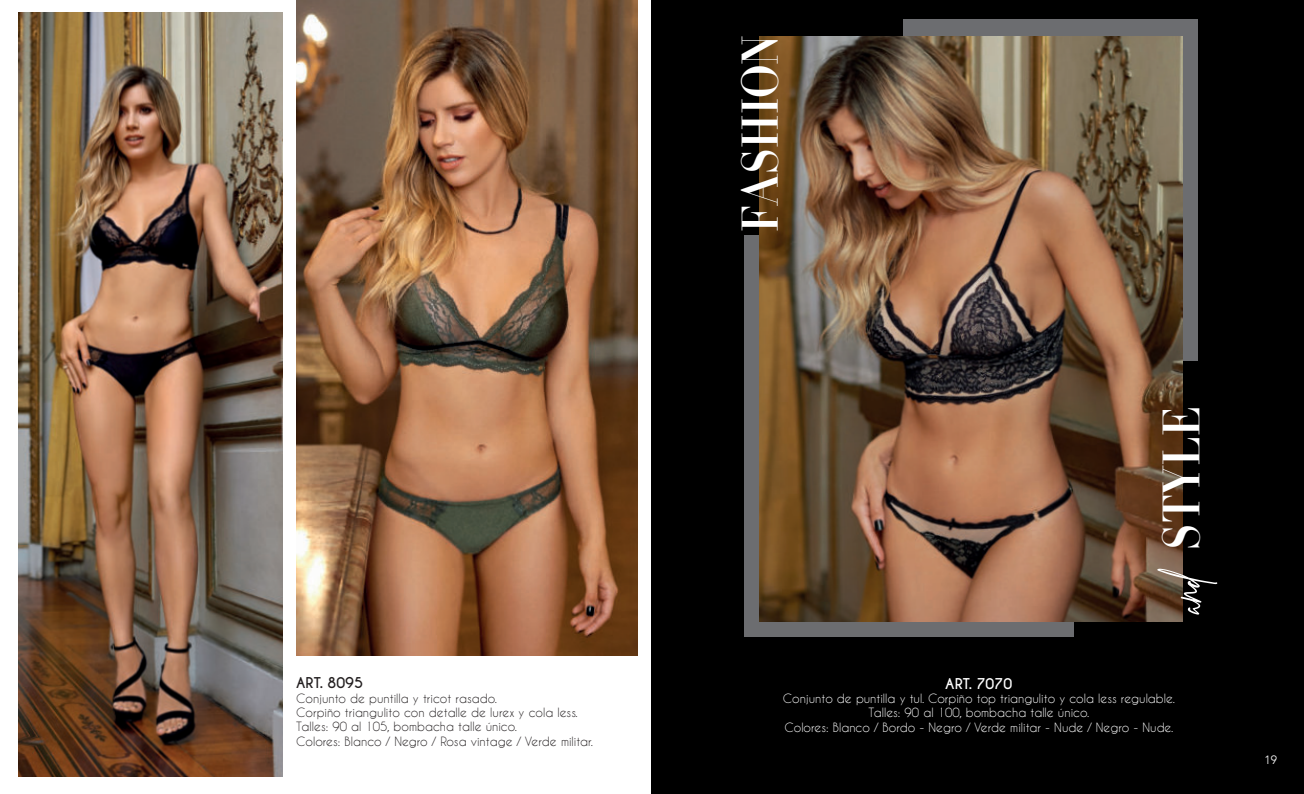
<style>
.page{position:relative;width:1304px;height:794px;background:#fff}
.page>*{position:absolute;margin:0;border:0;box-sizing:border-box;transform-origin:0 0}
.t1{font:700 51.2px "Didot";color:#fff;scale:.8 1}
.t2{font:700 50.2px "Didot";color:#fff;scale:.8 1}
.t3{font:700 14px "Caviar Dreams";color:#231f20}
.t4{font:700 14px "Caviar Dreams";color:#fff}
.t5{font:12px/14.4px "Caviar Dreams";color:#231f20}
.t6{font:12px/14.4px "Caviar Dreams";color:#fff;text-align:center}
.t7{font:300 12px "Avenir";color:#fff}
.s1{font-family:"Prestige Signature Script Demo";font-weight:400;font-size:71.6px}
</style>
<div class="page">
<img style="left:296px;top:0;width:342px;height:655px">
<img style="left:18px;top:13px;width:264px;height:764px">
<div style="left:652px;top:0;width:652px;height:794px;background:#000"></div>
<div style="left:744px;top:235px;width:330px;height:401px;background:#6c6d70"></div>
<div style="left:904px;top:20px;width:294px;height:341px;background:#6c6d70"></div>
<img style="left:759px;top:36px;width:423px;height:585px">
<p class="t3" style="left:296px;top:675px;width:68px">ART. 8095</p>
<p class="t5" style="left:296px;top:690px;width:298px">Conjunto de puntilla y tricot rasado.<br>Corpiño triangulito con detalle de lurex y cola less.<br>Talles: 90 al 105, bombacha talle único.<br>Colores: Blanco / Negro / Rosa vintage / Verde militar.</p>
<h2 class="t2" style="left:741px;top:232px;width:248px;rotate:-90deg">FASHION</h2>
<h1 class="t1" style="left:1161px;top:610px;width:257px;rotate:-90deg"><span class="s1">and</span> STYLE</h1>
<p class="t4" style="left:945px;top:675px;width:68px">ART. 7070</p>
<p class="t6" style="left:783px;top:691px;width:394px">Conjunto de puntilla y tul. Corpiño top triangulito y cola less regulable.<br>Talles: 90 al 100, bombacha talle único.<br>Colores: Blanco / Bordo - Negro / Verde militar - Nude / Negro - Nude.</p>
<p class="t7" style="left:1265px;top:753px;width:14px">19</p>
</div>
